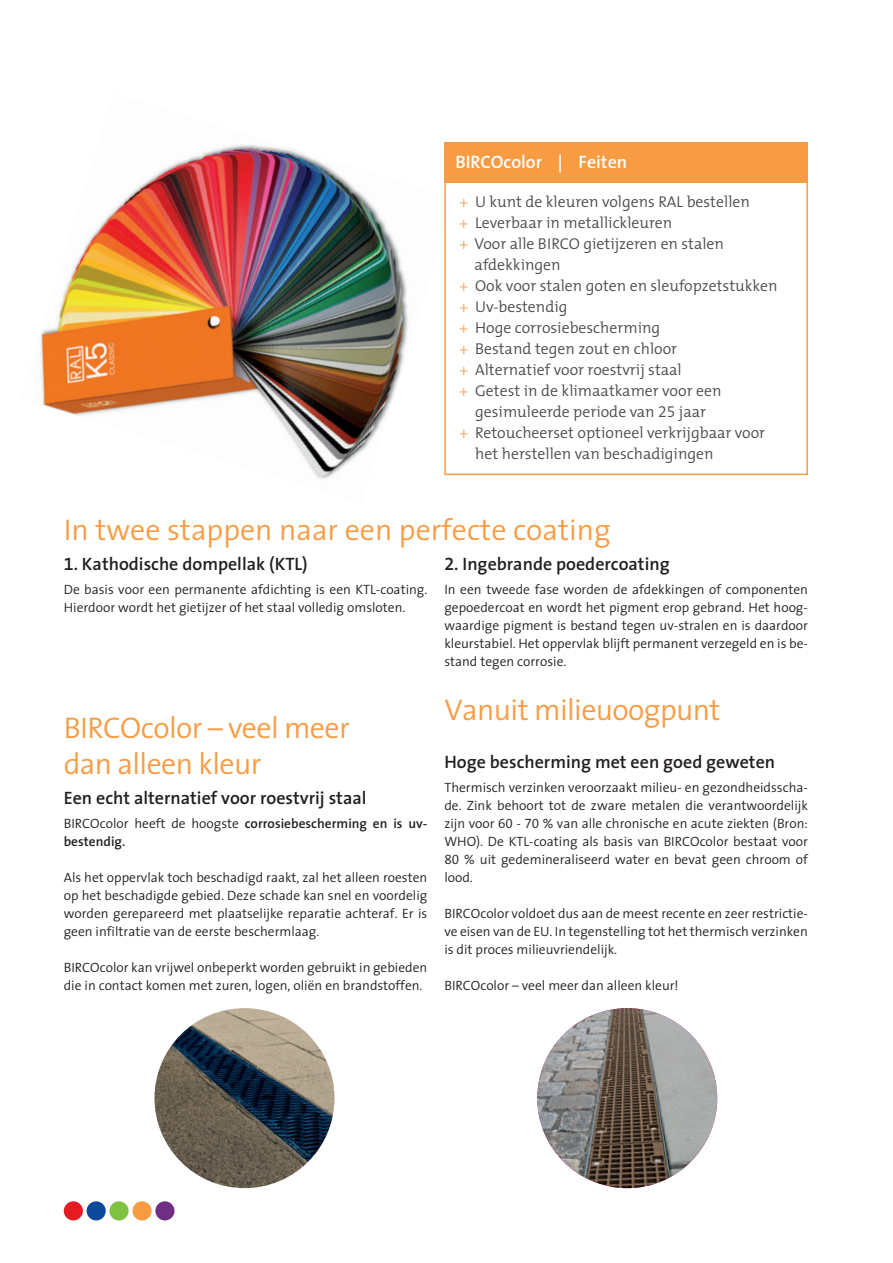
<style>
.page{position:relative;width:893px;height:1263px;background:#fff}
.page>*{position:absolute;margin:0;border:0;box-sizing:border-box;transform-origin:0 0}
.t1{font:300 30px/36px "BIRCO Sans";letter-spacing:-.02em;color:#f89c44}
.t2{font:300 30px "BIRCO Sans";color:#f89c44}
.t3{font:600 18px "BIRCO Sans";color:#231f20}
.t4{font:600 18px "BIRCO Sans";color:#fff}
.t5{font:300 15.75px "BIRCO Mix";color:#4b4c4d}
.t6{font:300 13.5px/18px "BIRCO Sans";color:#231f20;text-align:justify}
.t7{font:600 13.5px/18px "BIRCO Sans";color:#231f20}
.s1{color:#f9a85e}
.s2{font-weight:300}
</style>
<div class="page">
<img style="left:40px;top:142px;width:415px;height:337px">
<div style="left:444px;top:143px;width:364px;height:40px;background:#f89c44"></div>
<div style="left:444px;top:181px;width:364px;height:294px;border:2px solid #f89c44"></div>
<div style="left:64px;top:1201px;width:19px;height:19px;background:#e51a23;border-radius:50%"></div>
<div style="left:87px;top:1201px;width:19px;height:19px;background:#0d499a;border-radius:50%"></div>
<div style="left:109px;top:1201px;width:20px;height:19px;background:#7fc241;border-radius:50%"></div>
<div style="left:132px;top:1201px;width:20px;height:19px;background:#f89c44;border-radius:50%"></div>
<div style="left:155px;top:1201px;width:20px;height:19px;background:#6d2e83;border-radius:50%"></div>
<img style="left:537px;top:1008px;width:180px;height:180px;border-radius:90px">
<img style="left:154px;top:1008px;width:180px;height:180px;border-radius:90px">
<h2 class="t4" style="left:455px;top:147px;width:173px">BIRCOcolor | Feiten</h2>
<p class="t5" style="left:459px;top:189px;width:292px"><span class="s1">+</span> U kunt de kleuren volgens RAL bestellen</p>
<p class="t5" style="left:459px;top:210px;width:214px"><span class="s1">+</span> Leverbaar in metallickleuren</p>
<p class="t5" style="left:459px;top:231px;width:266px"><span class="s1">+</span> Voor alle BIRCO gietijzeren en stalen</p>
<p class="t5" style="left:475px;top:252px;width:88px">afdekkingen</p>
<p class="t5" style="left:459px;top:273px;width:320px"><span class="s1">+</span> Ook voor stalen goten en sleufopzetstukken</p>
<p class="t5" style="left:459px;top:294px;width:110px"><span class="s1">+</span> Uv-bestendig</p>
<p class="t5" style="left:459px;top:315px;width:202px"><span class="s1">+</span> Hoge corrosiebescherming</p>
<p class="t5" style="left:459px;top:336px;width:219px"><span class="s1">+</span> Bestand tegen zout en chloor</p>
<p class="t5" style="left:459px;top:357px;width:224px"><span class="s1">+</span> Alternatief voor roestvrij staal</p>
<p class="t5" style="left:459px;top:378px;width:264px"><span class="s1">+</span> Getest in de klimaatkamer voor een</p>
<p class="t5" style="left:475px;top:399px;width:233px">gesimuleerde periode van 25 jaar</p>
<p class="t5" style="left:459px;top:420px;width:307px"><span class="s1">+</span> Retoucheerset optioneel verkrijgbaar voor</p>
<p class="t5" style="left:475px;top:441px;width:240px">het herstellen van beschadigingen</p>
<h1 class="t2" style="left:64px;top:505px;width:549px">In twee stappen naar een perfecte coating</h1>
<h2 class="t3" style="left:64px;top:549px;width:245px">1. Kathodische dompellak (KTL)</h2>
<h2 class="t3" style="left:444px;top:549px;width:227px">2. Ingebrande poedercoating</h2>
<p class="t6" style="left:64px;top:580px;width:365px">De basis voor een permanente afdichting is een KTL-coating.<br>Hierdoor wordt het gietijzer of het staal volledig omsloten.</p>
<p class="t6" style="left:444px;top:580px;width:365px">In een tweede fase worden de afdekkingen of componenten gepoedercoat en wordt het pigment erop gebrand. Het hoog&shy;waardige pigment is bestand tegen uv-stralen en is daardoor kleurstabiel. Het oppervlak blijft permanent verzegeld en is be&shy;stand tegen corrosie.</p>
<h1 class="t1" style="left:64px;top:709px;width:287px">BIRCOcolor – veel meer dan alleen kleur</h1>
<h2 class="t3" style="left:64px;top:783px;width:304px">Een echt alternatief voor roestvrij staal</h2>
<p class="t7" style="left:64px;top:814px;width:365px"><span class="s2">BIRCOcolor heeft de hoogste</span> corrosiebescherming en is uv&shy;bestendig.</p>
<p class="t6" style="left:64px;top:868px;width:365px">Als het oppervlak toch beschadigd raakt, zal het alleen roesten op het beschadigde gebied. Deze schade kan snel en voordelig worden gerepareerd met plaatselijke reparatie achteraf. Er is geen infiltratie van de eerste beschermlaag.</p>
<p class="t6" style="left:64px;top:958px;width:365px">BIRCOcolor kan vrijwel onbeperkt worden gebruikt in gebieden die in contact komen met zuren, logen, oliën en brandstoffen.</p>
<h1 class="t1" style="left:444px;top:691px;width:278px">Vanuit milieuoogpunt</h1>
<h2 class="t3" style="left:444px;top:747px;width:332px">Hoge bescherming met een goed geweten</h2>
<p class="t6" style="left:444px;top:778px;width:365px">Thermisch verzinken veroorzaakt milieu- en gezondheidsscha&shy;de. Zink behoort tot de zware metalen die verantwoordelijk zijn voor 60 - 70 % van alle chronische en acute ziekten (Bron:<br>WHO). De KTL-coating als basis van BIRCOcolor bestaat voor 80 % uit gedemineraliseerd water en bevat geen chroom of lood.</p>
<p class="t6" style="left:444px;top:904px;width:365px">BIRCOcolor voldoet dus aan de meest recente en zeer restrictie&shy;ve eisen van de EU. In tegenstelling tot het thermisch verzinken is dit proces milieuvriendelijk.</p>
<p class="t6" style="left:444px;top:976px;width:236px">BIRCOcolor – veel meer dan alleen kleur!</p>
</div>
